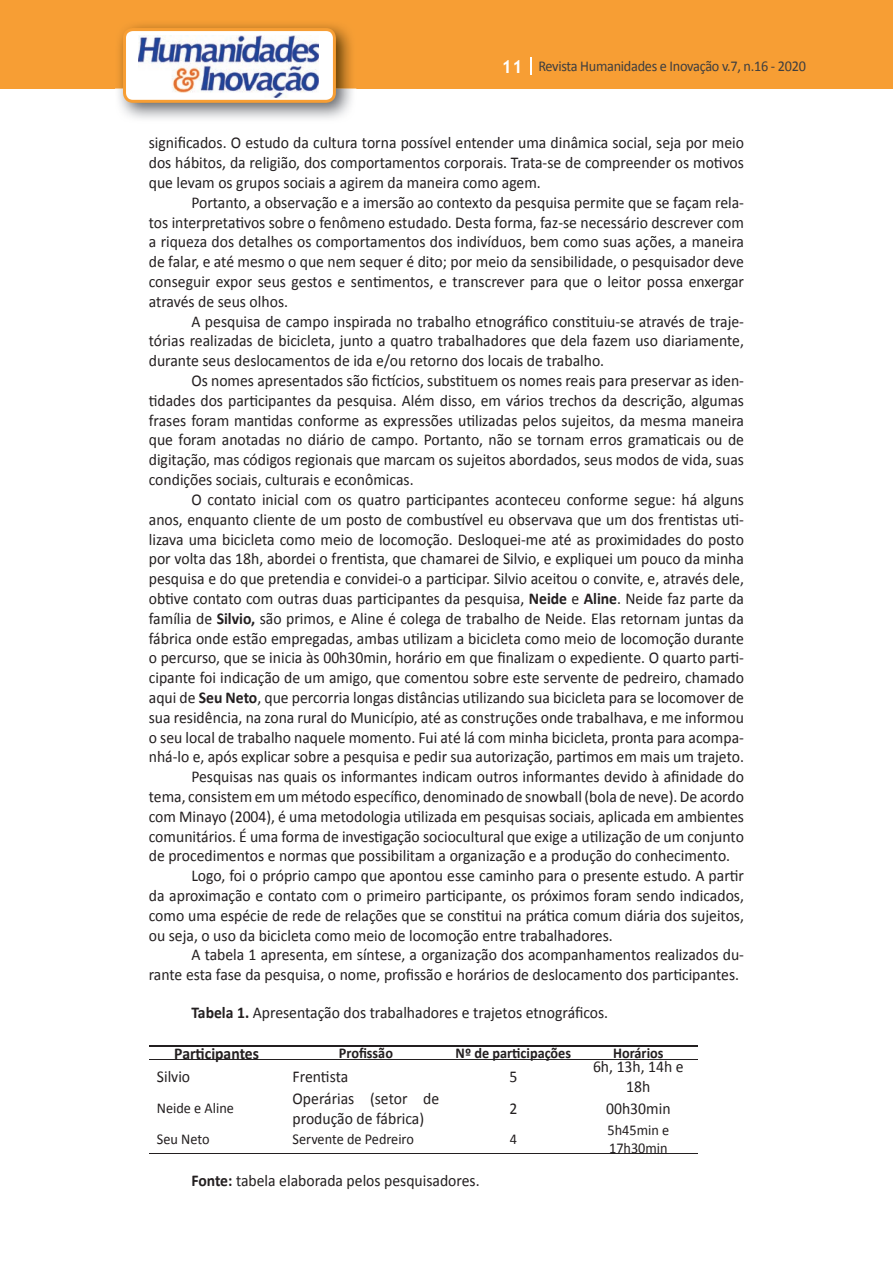
<style>
.page{position:relative;width:893px;height:1263px;background:#fff}
.page>*{position:absolute;margin:0;border:0;box-sizing:border-box;transform-origin:0 0}
.t1{font:16.5px/19.8px "Calibri";color:#231f20;text-align:justify;scale:.95 1}
.t2{font:700 16.5px "Calibri";color:#231f20;scale:.95 1}
.t3{font:15px/18px "Calibri";color:#231f20;scale:.95 1}
.t4{font:15px "Calibri";letter-spacing:-.02em;color:#3e3e3f;scale:.95 1}
.t5{font:700 15px "Calibri";color:#231f20;scale:.95 1}
.s1{font-family:"Trebuchet MS";font-weight:700;font-size:18px;color:#fff}
.s2{font-weight:700}
</style>
<div class="page">
<div style="left:0;top:0;width:893px;height:88px;background:#f79e34"></div>
<svg style="left:530px;top:57px;width:2px;height:18px"></svg>
<img style="left:115px;top:24px;width:241px;height:95px">
<svg style="left:123px;top:28px;width:213px;height:75px"></svg>
<hr style="left:149px;top:1045px;width:135px;height:1px;background:#231f20">
<hr style="left:149px;top:1046px;width:135px;height:1px;background:#231f20">
<hr style="left:284px;top:1045px;width:163px;height:1px;background:#231f20">
<hr style="left:284px;top:1046px;width:163px;height:1px;background:#231f20">
<hr style="left:447px;top:1045px;width:132px;height:1px;background:#231f20">
<hr style="left:447px;top:1046px;width:132px;height:1px;background:#231f20">
<hr style="left:579px;top:1045px;width:118px;height:1px;background:#231f20">
<hr style="left:579px;top:1046px;width:118px;height:1px;background:#231f20">
<hr style="left:149px;top:1059px;width:135px;height:1px;background:#231f20">
<hr style="left:284px;top:1059px;width:163px;height:1px;background:#231f20">
<hr style="left:447px;top:1059px;width:132px;height:1px;background:#231f20">
<hr style="left:579px;top:1059px;width:118px;height:1px;background:#231f20">
<hr style="left:149px;top:1153px;width:135px;height:1px;background:#231f20">
<hr style="left:149px;top:1154px;width:135px;height:1px;background:#231f20">
<hr style="left:284px;top:1153px;width:163px;height:1px;background:#231f20">
<hr style="left:284px;top:1154px;width:163px;height:1px;background:#231f20">
<hr style="left:447px;top:1153px;width:132px;height:1px;background:#231f20">
<hr style="left:447px;top:1154px;width:132px;height:1px;background:#231f20">
<hr style="left:579px;top:1153px;width:118px;height:1px;background:#231f20">
<hr style="left:579px;top:1154px;width:118px;height:1px;background:#231f20">
<p class="t4" style="left:501px;top:57px;width:322px"><span class="s1">11</span> Revista Humanidades e Inovação v.7, n.16 - 2020</p>
<p class="t1" style="left:149px;top:133px;width:628px">significados. O estudo da cultura torna possível entender uma dinâmica social, seja por meio dos hábitos, da religião, dos comportamentos corporais. Trata-se de compreender os motivos que levam os grupos sociais a agirem da maneira como agem.</p>
<p class="t1" style="left:149px;top:193px;width:628px;text-indent:43px">Portanto, a observação e a imersão ao contexto da pesquisa permite que se façam rela&shy;tos interpretativos sobre o fenômeno estudado. Desta forma, faz-se necessário descrever com a riqueza dos detalhes os comportamentos dos indivíduos, bem como suas ações, a maneira de falar, e até mesmo o que nem sequer é dito; por meio da sensibilidade, o pesquisador deve conseguir expor seus gestos e sentimentos, e transcrever para que o leitor possa enxergar através de seus olhos.</p>
<p class="t1" style="left:149px;top:311px;width:628px;text-indent:43px">A pesquisa de campo inspirada no trabalho etnográfico constituiu-se através de traje&shy;tórias realizadas de bicicleta, junto a quatro trabalhadores que dela fazem uso diariamente, durante seus deslocamentos de ida e/ou retorno dos locais de trabalho.</p>
<p class="t1" style="left:149px;top:371px;width:628px;text-indent:43px">Os nomes apresentados são fictícios, substituem os nomes reais para preservar as iden&shy;tidades dos participantes da pesquisa. Além disso, em vários trechos da descrição, algumas frases foram mantidas conforme as expressões utilizadas pelos sujeitos, da mesma maneira que foram anotadas no diário de campo. Portanto, não se tornam erros gramaticais ou de digitação, mas códigos regionais que marcam os sujeitos abordados, seus modos de vida, suas condições sociais, culturais e econômicas.</p>
<p class="t1" style="left:191px;top:490px;width:583px">O contato inicial com os quatro participantes aconteceu conforme segue: há alguns</p>
<p class="t1" style="left:149px;top:509px;width:628px">anos, enquanto cliente de um posto de combustível eu observava que um dos frentistas uti-</p>
<p class="t1" style="left:149px;top:529px;width:628px">lizava uma bicicleta como meio de locomoção. Desloquei-me até as proximidades do posto</p>
<p class="t1" style="left:149px;top:549px;width:628px">por volta das 18h, abordei o frentista, que chamarei de Silvio, e expliquei um pouco da minha</p>
<p class="t1" style="left:149px;top:569px;width:628px">pesquisa e do que pretendia e convidei-o a participar. Silvio aceitou o convite, e, através dele,</p>
<p class="t1" style="left:149px;top:589px;width:628px">obtive contato com outras duas participantes da pesquisa, <span class="s2">Neide</span> e <span class="s2">Aline</span>. Neide faz parte da</p>
<p class="t1" style="left:149px;top:608px;width:628px">família de <span class="s2">Silvio,</span> são primos, e Aline é colega de trabalho de Neide. Elas retornam juntas da</p>
<p class="t1" style="left:149px;top:628px;width:628px">fábrica onde estão empregadas, ambas utilizam a bicicleta como meio de locomoção durante</p>
<p class="t1" style="left:149px;top:648px;width:628px">o percurso, que se inicia às 00h30min, horário em que finalizam o expediente. O quarto parti-</p>
<p class="t1" style="left:149px;top:668px;width:628px">cipante foi indicação de um amigo, que comentou sobre este servente de pedreiro, chamado</p>
<p class="t1" style="left:149px;top:688px;width:628px">aqui de <span class="s2">Seu Neto</span>, que percorria longas distâncias utilizando sua bicicleta para se locomover de</p>
<p class="t1" style="left:149px;top:707px;width:628px">sua residência, na zona rural do Município, até as construções onde trabalhava, e me informou</p>
<p class="t1" style="left:149px;top:727px;width:628px">o seu local de trabalho naquele momento. Fui até lá com minha bicicleta, pronta para acompa-</p>
<p class="t1" style="left:149px;top:747px;width:628px">nhá-lo e, após explicar sobre a pesquisa e pedir sua autorização, partimos em mais um trajeto.</p>
<p class="t1" style="left:191px;top:767px;width:583px">Pesquisas nas quais os informantes indicam outros informantes devido à afinidade do</p>
<p class="t1" style="left:149px;top:787px;width:628px">tema, consistem em um método específico, denominado de snowball (bola de neve). De acordo</p>
<p class="t1" style="left:149px;top:806px;width:628px">com Minayo (2004), é uma metodologia utilizada em pesquisas sociais, aplicada em ambientes</p>
<p class="t1" style="left:149px;top:826px;width:628px">comunitários. É uma forma de investigação sociocultural que exige a utilização de um conjunto</p>
<p class="t1" style="left:149px;top:846px;width:613px">de procedimentos e normas que possibilitam a organização e a produção do conhecimento.</p>
<p class="t1" style="left:191px;top:866px;width:583px">Logo, foi o próprio campo que apontou esse caminho para o presente estudo. A partir</p>
<p class="t1" style="left:149px;top:886px;width:628px">da aproximação e contato com o primeiro participante, os próximos foram sendo indicados,</p>
<p class="t1" style="left:149px;top:905px;width:628px">como uma espécie de rede de relações que se constitui na prática comum diária dos sujeitos,</p>
<p class="t1" style="left:149px;top:925px;width:490px">ou seja, o uso da bicicleta como meio de locomoção entre trabalhadores.</p>
<p class="t1" style="left:191px;top:945px;width:583px">A tabela 1 apresenta, em síntese, a organização dos acompanhamentos realizados du-</p>
<p class="t1" style="left:149px;top:965px;width:623px">rante esta fase da pesquisa, o nome, profissão e horários de deslocamento dos participantes.</p>
<p class="t1" style="left:191px;top:1003px;width:440px"><span class="s2">Tabela 1.</span> Apresentação dos trabalhadores e trajetos etnográficos.</p>
<p class="t2" style="left:174px;top:1043px;width:91px">Participantes</p>
<p class="t5" style="left:339px;top:1043px;width:58px">Profissão</p>
<p class="t5" style="left:456px;top:1043px;width:123px">Nº de participações</p>
<p class="t5" style="left:613px;top:1043px;width:55px">Horários</p>
<p class="t1" style="left:157px;top:1066px;width:37px">Silvio</p>
<p class="t1" style="left:293px;top:1066px;width:60px">Frentista</p>
<p class="t1" style="left:509px;top:1066px;width:10px">5</p>
<p class="t1" style="left:593px;top:1056px;width:97px;text-align:center">6h, 13h, 14h e<br>18h</p>
<p class="t3" style="left:157px;top:1099px;width:83px">Neide e Aline</p>
<p class="t1" style="left:293px;top:1089px;width:156px">Operárias (setor de produção de fábrica)</p>
<p class="t1" style="left:509px;top:1098px;width:10px">2</p>
<p class="t1" style="left:606px;top:1098px;width:69px">00h30min</p>
<p class="t3" style="left:157px;top:1130px;width:57px">Seu Neto</p>
<p class="t3" style="left:293px;top:1130px;width:129px">Servente de Pedreiro</p>
<p class="t3" style="left:510px;top:1130px;width:9px">4</p>
<p class="t3" style="left:608px;top:1121px;width:66px">5h45min e<br>17h30min</p>
<p class="t1" style="left:191px;top:1170px;width:305px"><span class="s2">Fonte:</span> tabela elaborada pelos pesquisadores.</p>
</div>
